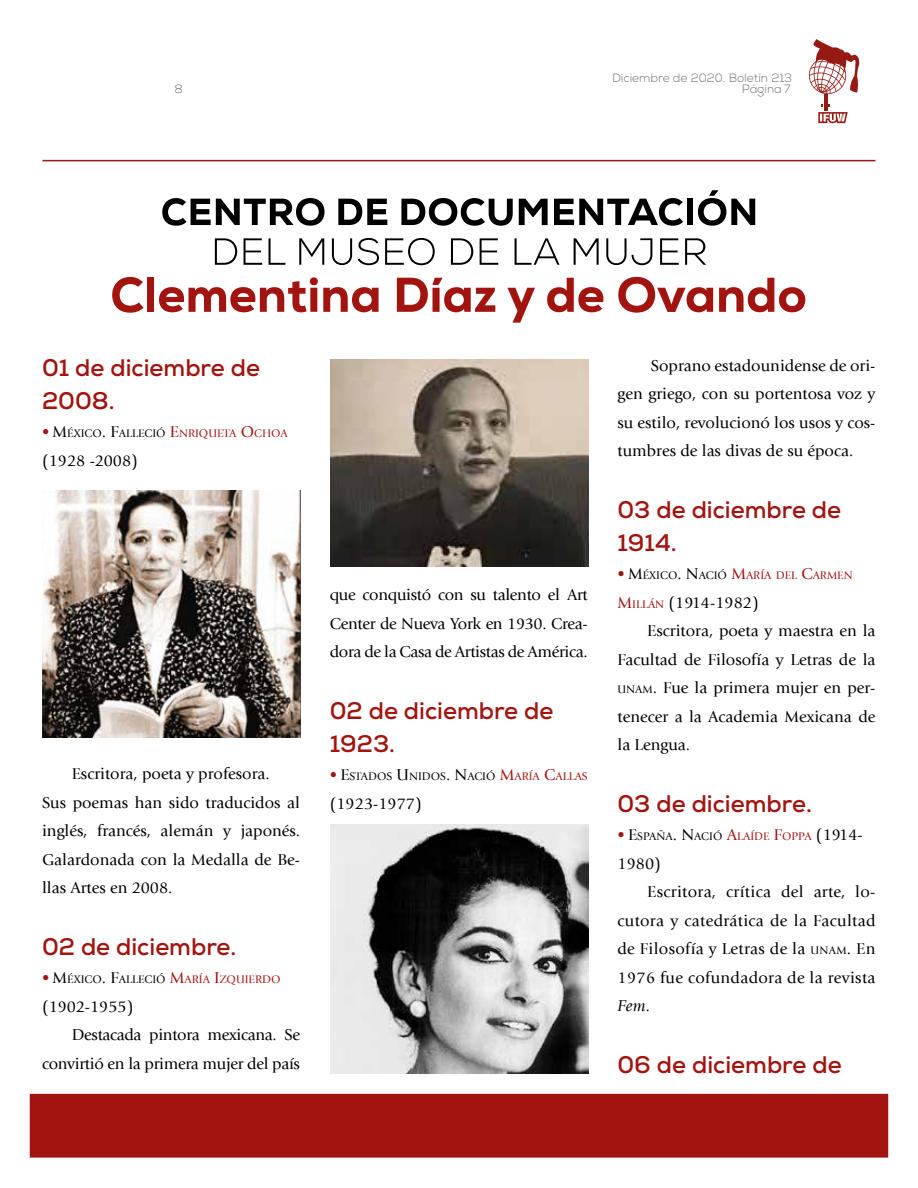
<style>
.page{position:relative;width:918px;height:1188px;background:#fff}
.page>*{position:absolute;margin:0;border:0;box-sizing:border-box;transform-origin:0 0}
.t1{font:700 24px/33px "Nexa";color:#a1140f}
.t2{font:16.5px/28.5px "Giovanni LT";color:#000;text-align:justify}
.t3{font:16.5px/28.5px "Giovanni LT";color:#000}
.t4{font:16.5px/28.5px "Giovanni LT";letter-spacing:-.02em;color:#000;text-align:right}
.t5{font:italic 16.5px "Giovanni LT";color:#000}
.t6{font:300 12px/10.6px "Nexa";color:#707070;text-align:right}
.t7{font:11.55px "Giovanni LT";color:#000}
.t8{font:11.55px "Giovanni LT";color:#a1140f}
.s1{font-family:"Corbel";font-size:16.5px;color:#a1140f}
.s2{font-size:16.5px}
.s3{font-size:16.5px;color:#a1140f}
.s4{color:#a1140f}
.s5{font-family:"Corbel";font-size:16.5px}
.s6{font-size:16.5px;color:#000}
.s7{color:#000}
.s8{font-size:11.55px;color:#a1140f}
.s9{font-size:11.55px}
.s10{font-family:"Corbel";color:#a1140f}
.s11{font-style:inherit}
</style>
<div class="page">
<hr style="left:43px;top:160px;width:832px;height:1px;background:#a1140f">
<svg style="left:808px;top:39px;width:52px;height:84px"></svg>
<div style="left:30px;top:1094px;width:858px;height:64px;background:#a1140f"></div>
<img style="left:331px;top:824px;width:257px;height:250px">
<img style="left:42px;top:490px;width:258px;height:247px">
<img style="left:331px;top:359px;width:257px;height:208px">
<svg style="left:162px;top:198px;width:163px;height:28px"></svg>
<svg style="left:338px;top:199px;width:49px;height:26px"></svg>
<svg style="left:401px;top:198px;width:112px;height:28px"></svg>
<svg style="left:519px;top:199px;width:29px;height:26px"></svg>
<svg style="left:554px;top:198px;width:129px;height:28px"></svg>
<div style="left:687px;top:199px;width:6px;height:26px;background:#000"></div>
<svg style="left:698px;top:190px;width:57px;height:36px"></svg>
<svg style="left:215px;top:238px;width:22px;height:27px"></svg>
<svg style="left:244px;top:238px;width:18px;height:27px"></svg>
<svg style="left:269px;top:238px;width:16px;height:27px"></svg>
<svg style="left:299px;top:238px;width:25px;height:27px"></svg>
<svg style="left:332px;top:238px;width:20px;height:27px"></svg>
<svg style="left:358px;top:238px;width:21px;height:27px"></svg>
<svg style="left:385px;top:238px;width:50px;height:27px"></svg>
<svg style="left:451px;top:238px;width:22px;height:27px"></svg>
<svg style="left:480px;top:238px;width:18px;height:27px"></svg>
<svg style="left:515px;top:238px;width:45px;height:27px"></svg>
<svg style="left:574px;top:238px;width:25px;height:27px"></svg>
<svg style="left:606px;top:238px;width:46px;height:28px"></svg>
<svg style="left:660px;top:238px;width:19px;height:27px"></svg>
<svg style="left:685px;top:238px;width:21px;height:27px"></svg>
<svg style="left:112px;top:277px;width:32px;height:36px"></svg>
<div style="left:147px;top:278px;width:7px;height:34px;background:#a1140f"></div>
<svg style="left:159px;top:277px;width:220px;height:36px"></svg>
<svg style="left:397px;top:278px;width:98px;height:34px"></svg>
<svg style="left:507px;top:288px;width:28px;height:35px"></svg>
<svg style="left:547px;top:278px;width:57px;height:34px"></svg>
<svg style="left:618px;top:277px;width:95px;height:36px"></svg>
<svg style="left:719px;top:278px;width:86px;height:34px"></svg>
<p class="t6" style="left:175px;top:84px;width:10px">8</p>
<p class="t6" style="left:612px;top:73px;width:182px">Diciembre de 2020. Boletín 213<br>Página 7</p>
<h1 class="t1" style="left:42px;top:351px;width:219px">01 de diciembre de<br>2008.</h1>
<p class="t7" style="left:42px;top:427px;width:247px"><span class="s1">•</span> <span class="s2">M</span>ÉXICO<span class="s2">. F</span>ALLECIÓ <span class="s3">E</span><span class="s4">NRIQUETA</span> <span class="s3">O</span> <span class="s4">CHOA</span></p>
<p class="t3" style="left:42px;top:447px;width:97px">(1928 -2008)</p>
<p class="t2" style="left:42px;top:760px;width:259px;text-align:left;text-indent:30px">Escritora, poeta y profesora.<br>Sus poemas han sido traducidos al inglés, francés, alemán y japonés.<br>Galardonada con la Medalla de Be&shy;llas Artes en 2008.</p>
<h1 class="t1" style="left:42px;top:930px;width:196px">02 de diciembre.</h1>
<p class="t7" style="left:42px;top:973px;width:240px"><span class="s1">•</span> <span class="s2">M</span>ÉXICO<span class="s2">. F</span>ALLECIÓ <span class="s3">M</span><span class="s4">ARÍA</span> <span class="s3">I</span><span class="s4">ZQUIERDO</span></p>
<p class="t3" style="left:42px;top:992px;width:93px">(1902-1955)</p>
<p class="t4" style="left:42px;top:1021px;width:259px">Destacada pintora mexicana. Se convirtió en la primera mujer del país</p>
<p class="t2" style="left:330px;top:581px;width:260px">que conquistó con su talento el Art Center de Nueva York en 1930. Crea&shy;dora de la Casa de Artistas de América.</p>
<h1 class="t1" style="left:330px;top:694px;width:225px">02 de diciembre de<br>1923.</h1>
<p class="t7" style="left:330px;top:770px;width:259px"><span class="s1">•</span> <span class="s2">E</span>STADOS <span class="s2">U</span>NIDOS<span class="s2">. N</span>ACIÓ <span class="s3">M</span><span class="s4">ARÍA</span> <span class="s3">C</span><span class="s4">ALLAS</span></p>
<p class="t3" style="left:330px;top:789px;width:94px">(1923-1977)</p>
<p class="t2" style="left:617px;top:351px;width:259px;text-indent:33px">Soprano estadounidense de ori&shy;gen griego, con su portentosa voz y su estilo, revolucionó los usos y cos&shy;tumbres de las divas de su época.</p>
<h1 class="t1" style="left:618px;top:493px;width:225px">03 de diciembre de<br>1914.</h1>
<p class="t8" style="left:618px;top:569px;width:237px"><span class="s5">•</span> <span class="s6">M</span><span class="s7">ÉXICO</span><span class="s6">. N</span><span class="s7">ACIÓ</span> <span class="s2">M</span>ARÍA DEL <span class="s2">C</span>ARMEN</p>
<p class="t3" style="left:617px;top:588px;width:143px"><span class="s4">M</span><span class="s8">ILLÁN</span> (1914-1982)</p>
<p class="t2" style="left:647px;top:617px;width:230px">Escritora, poeta y maestra en la</p>
<p class="t2" style="left:618px;top:645px;width:260px">Facultad de Filosofía y Letras de la</p>
<p class="t2" style="left:618px;top:674px;width:260px"><span class="s9">UNAM</span>. Fue la primera mujer en per-</p>
<p class="t2" style="left:618px;top:702px;width:259px">tenecer a la Academia Mexicana de</p>
<p class="t2" style="left:618px;top:731px;width:74px">la Lengua.</p>
<h1 class="t1" style="left:618px;top:787px;width:196px">03 de diciembre.</h1>
<p class="t3" style="left:618px;top:821px;width:247px"><span class="s10">•</span> E<span class="s9">SPAÑA</span>. N<span class="s9">ACIÓ</span> <span class="s4">A</span><span class="s8">LAÍDE</span> <span class="s4">F</span><span class="s8">OPPA</span> (1914-<br><span class="s11">1980)</span></p>
<p class="t2" style="left:618px;top:878px;width:259px;text-indent:30px">Escritora, crítica del arte, lo&shy;cutora y catedrática de la Facultad de Filosofía y Letras de la <span class="s9">UNAM</span>. En 1976 fue cofundadora de la revista</p>
<p class="t5" style="left:618px;top:997px;width:35px">Fem.</p>
<h1 class="t1" style="left:618px;top:1048px;width:226px">06 de diciembre de</h1>
</div>
